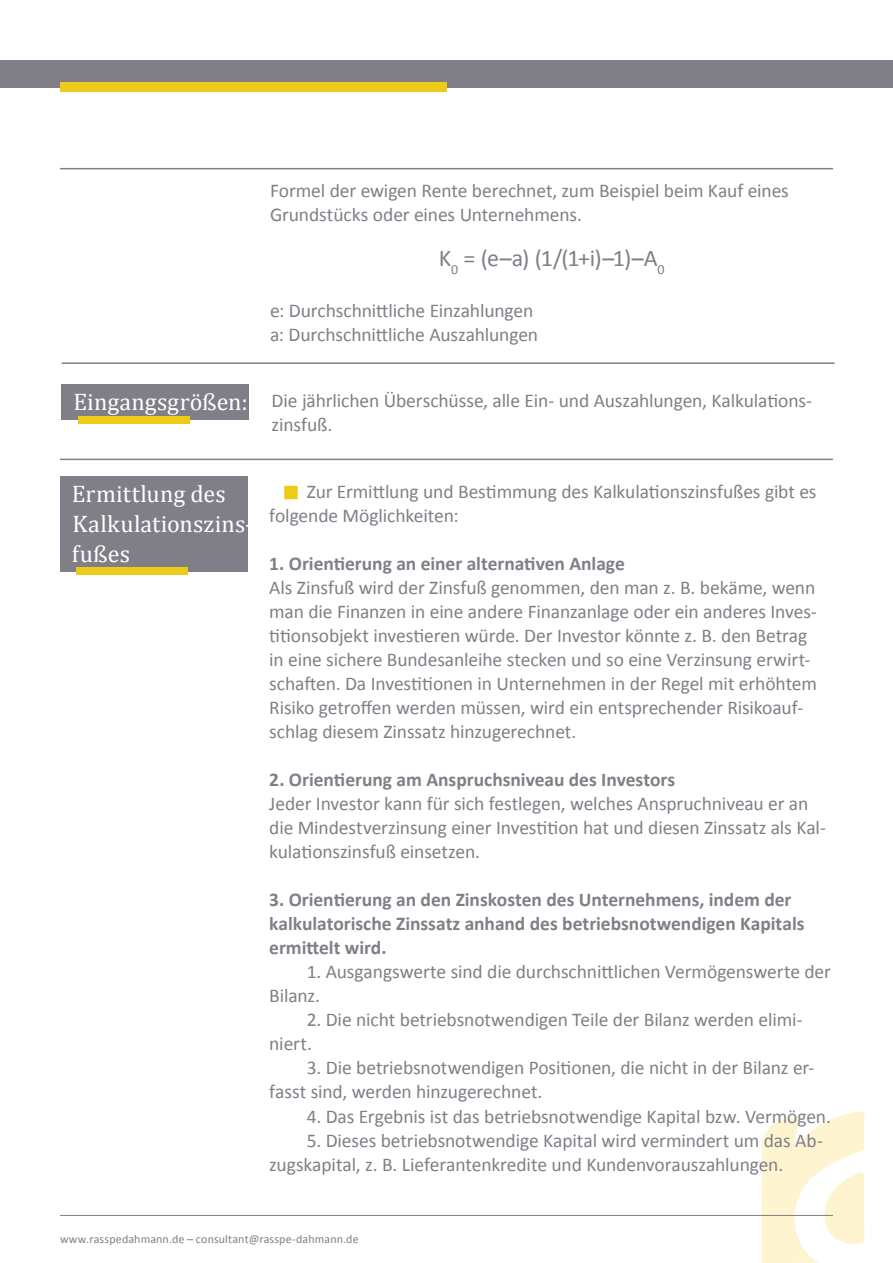
<style>
.page{position:relative;width:893px;height:1263px;background:#fff}
.page>*{position:absolute;margin:0;border:0;box-sizing:border-box;transform-origin:0 0}
.t1{font:24px/30px "Cambria";letter-spacing:.01em;color:#fff}
.t2{font:24px "Calibri";color:#807f88}
.t3{font:19.5px/24px "Calibri";letter-spacing:-.01em;color:#807f88}
.t4{font:700 19.5px/24px "Calibri";letter-spacing:-.005em;color:#807f88}
.t5{font:12px "Calibri";letter-spacing:.01em;color:#807f88}
.s1{font-family:"Cambria";font-size:24px;color:#fff}
</style>
<div class="page">
<div style="left:0;top:60px;width:893px;height:28px;background:#807f88"></div>
<div style="left:60px;top:83px;width:386px;height:9px;background:#eecb18"></div>
<svg style="left:761px;top:1111px;width:103px;height:152px"></svg>
<hr style="left:60px;top:1215px;width:773px;height:1px;background:#807f88">
<hr style="left:60px;top:168px;width:773px;height:1px;background:#807f88">
<hr style="left:62px;top:362px;width:773px;height:2px;background:#807f88">
<hr style="left:60px;top:459px;width:773px;height:1px;background:#807f88">
<div style="left:62px;top:384px;width:187px;height:35px;background:#807f88"></div>
<div style="left:78px;top:415px;width:112px;height:8px;background:#eecb18"></div>
<div style="left:60px;top:476px;width:188px;height:95px;background:#807f88"></div>
<div style="left:76px;top:567px;width:112px;height:8px;background:#eecb18"></div>
<div style="left:284px;top:486px;width:14px;height:13px;background:#eecb18;border:2px solid #efcc18"></div>
<p class="t3" style="left:270px;top:179px;width:520px">Formel der ewigen Rente berechnet, zum Beispiel beim Kauf eines<br>Grundstücks oder eines Unternehmens.</p>
<p class="t2" style="left:439px;top:243px;width:227px">K<sub>0</sub> = (e–a) (1/(1+i)–1)–A<sub>0</sub></p>
<p class="t3" style="left:270px;top:299px;width:270px">e: Durchschnittliche Einzahlungen a: Durchschnittliche Auszahlungen</p>
<p class="t3" style="left:272px;top:388px;width:542px;text-indent:-198px"><span class="s1">Eingangsgrößen:</span> Die jährlichen Überschüsse, alle Ein- und Auszahlungen, Kalkulations&shy;zinsfuß.</p>
<p class="t1" style="left:72px;top:479px;width:183px">Ermittlung des<br>Kalkulationszins&shy;fußes</p>
<p class="t3" style="left:269px;top:480px;width:549px;text-indent:37px">Zur Ermittlung und Bestimmung des Kalkulationszinsfußes gibt es folgende Möglichkeiten:</p>
<p class="t4" style="left:269px;top:552px;width:357px">1. Orientierung an einer alternativen Anlage</p>
<p class="t3" style="left:269px;top:576px;width:549px">Als Zinsfuß wird der Zinsfuß genommen, den man z. B. bekäme, wenn man die Finanzen in eine andere Finanzanlage oder ein anderes Inves&shy;titionsobjekt investieren würde. Der Investor könnte z. B. den Betrag in eine sichere Bundesanleihe stecken und so eine Verzinsung erwirt&shy;schaften. Da Investitionen in Unternehmen in der Regel mit erhöhtem Risiko getroffen werden müssen, wird ein entsprechender Risikoauf&shy;schlag diesem Zinssatz hinzugerechnet.</p>
<p class="t4" style="left:269px;top:768px;width:408px">2. Orientierung am Anspruchsniveau des Investors</p>
<p class="t3" style="left:269px;top:792px;width:558px">Jeder Investor kann für sich festlegen, welches Anspruchniveau er an die Mindestverzinsung einer Investition hat und diesen Zinssatz als Kal&shy;kulationszinsfuß einsetzen.</p>
<p class="t4" style="left:269px;top:888px;width:537px">3. Orientierung an den Zinskosten des Unternehmens, indem der kalkulatorische Zinssatz anhand des betriebsnotwendigen Kapitals ermittelt wird.</p>
<p class="t3" style="left:269px;top:960px;width:563px;text-indent:37px">1. Ausgangswerte sind die durchschnittlichen Vermögenswerte der<br>Bilanz.</p>
<p class="t3" style="left:269px;top:1008px;width:535px;text-indent:37px">2. Die nicht betriebsnotwendigen Teile der Bilanz werden elimi&shy;niert.</p>
<p class="t3" style="left:269px;top:1056px;width:547px;text-indent:37px">3. Die betriebsnotwendigen Positionen, die nicht in der Bilanz er&shy;fasst sind, werden hinzugerechnet.</p>
<p class="t3" style="left:307px;top:1104px;width:526px">4. Das Ergebnis ist das betriebsnotwendige Kapital bzw. Vermögen.</p>
<p class="t3" style="left:269px;top:1128px;width:555px;text-indent:37px">5. Dieses betriebsnotwendige Kapital wird vermindert um das Ab&shy;zugskapital, z. B. Lieferantenkredite und Kundenvorauszahlungen.</p>
<p class="t5" style="left:60px;top:1231px;width:300px">www.rasspedahmann.de – consultant@rasspe-dahmann.de</p>
</div>
